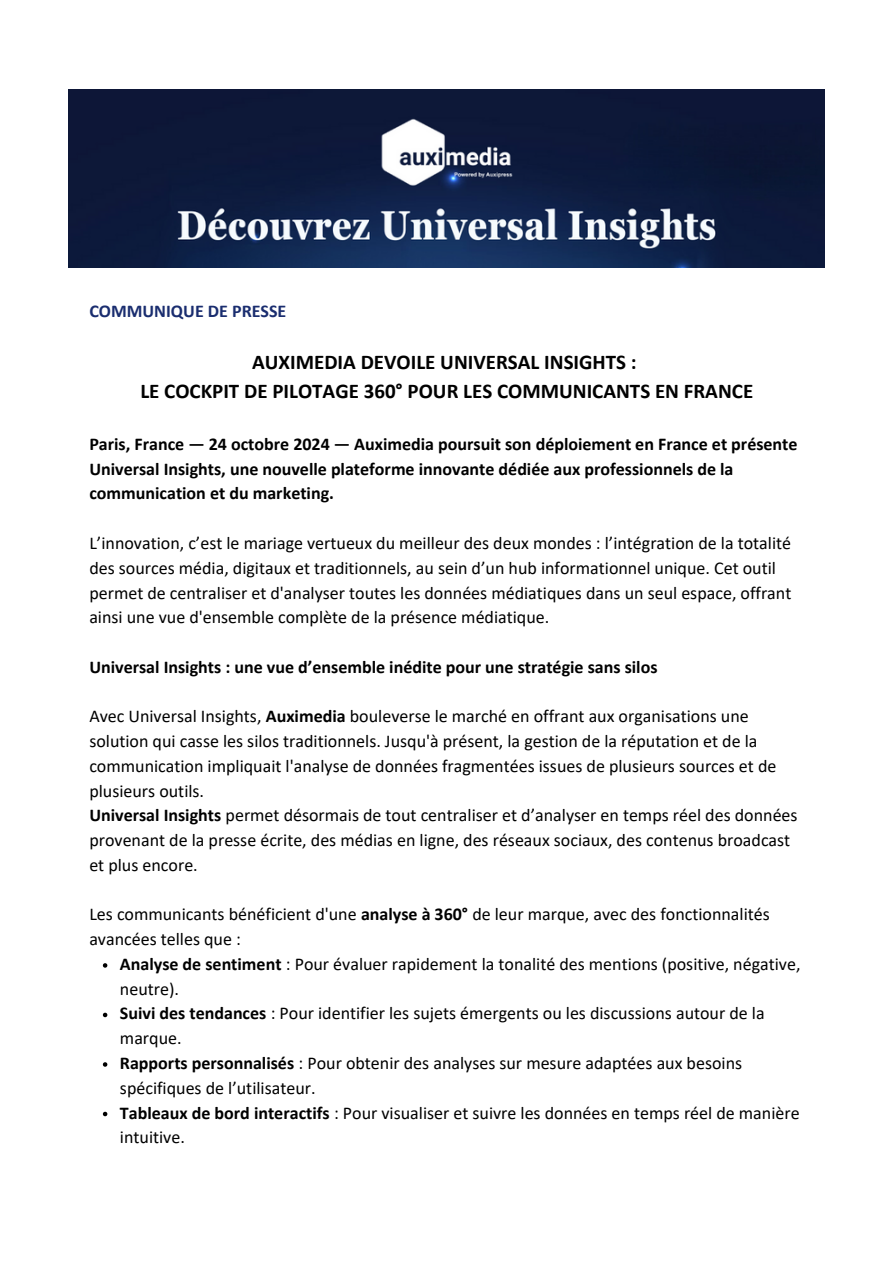
<style>
.page{position:relative;width:894px;height:1264px;background:#fff}
.page>*{position:absolute;margin:0;border:0;box-sizing:border-box;transform-origin:0 0}
.t1{font:700 21px/29.2px "Calibri";color:#000;text-align:center}
.t2{font:18px/24.8px "Calibri";color:#000}
.t3{font:700 18px/24.8px "Calibri";color:#000}
.t4{font:700 18px "Calibri";color:#1a2d6f}
.s1{font-weight:700}
</style>
<div class="page">
<img style="left:68px;top:89px;width:756px;height:178px">
<svg style="left:103px;top:963px;width:4px;height:4px"></svg>
<svg style="left:103px;top:1012px;width:4px;height:5px"></svg>
<svg style="left:103px;top:1062px;width:4px;height:4px"></svg>
<svg style="left:103px;top:1111px;width:4px;height:5px"></svg>
<h2 class="t4" style="left:89px;top:303px;width:198px">COMMUNIQUE DE PRESSE</h2>
<h1 class="t1" style="left:140px;top:349px;width:614px">AUXIMEDIA DEVOILE UNIVERSAL INSIGHTS :<br>LE COCKPIT DE PILOTAGE 360° POUR LES COMMUNICANTS EN FRANCE</h1>
<h3 class="t3" style="left:89px;top:433px;width:709px">Paris, France — 24 octobre 2024 — Auximedia poursuit son déploiement en France et présente<br>Universal Insights, une nouvelle plateforme innovante dédiée aux professionnels de la communication et du marketing.</h3>
<p class="t2" style="left:89px;top:532px;width:703px">L’innovation, c’est le mariage vertueux du meilleur des deux mondes : l’intégration de la totalité des sources média, digitaux et traditionnels, au sein d’un hub informationnel unique. Cet outil permet de centraliser et d'analyser toutes les données médiatiques dans un seul espace, offrant ainsi une vue d'ensemble complète de la présence médiatique.</p>
<h3 class="t3" style="left:89px;top:656px;width:569px">Universal Insights : une vue d’ensemble inédite pour une stratégie sans silos</h3>
<p class="t2" style="left:89px;top:705px;width:688px">Avec Universal Insights, <span class="s1">Auximedia</span> bouleverse le marché en offrant aux organisations une solution qui casse les silos traditionnels. Jusqu'à présent, la gestion de la réputation et de la communication impliquait l'analyse de données fragmentées issues de plusieurs sources et de plusieurs outils.</p>
<p class="t2" style="left:89px;top:804px;width:709px"><span class="s1">Universal Insights</span> permet désormais de tout centraliser et d’analyser en temps réel des données provenant de la presse écrite, des médias en ligne, des réseaux sociaux, des contenus broadcast et plus encore.</p>
<p class="t2" style="left:89px;top:903px;width:681px">Les communicants bénéficient d'une <span class="s1">analyse à 360°</span> de leur marque, avec des fonctionnalités avancées telles que :</p>
<p class="t2" style="left:120px;top:953px;width:681px"><span class="s1">Analyse de sentiment</span> : Pour évaluer rapidement la tonalité des mentions (positive, négative, neutre).</p>
<p class="t2" style="left:120px;top:1002px;width:646px"><span class="s1">Suivi des tendances</span> : Pour identifier les sujets émergents ou les discussions autour de la marque.</p>
<p class="t2" style="left:120px;top:1052px;width:623px"><span class="s1">Rapports personnalisés</span> : Pour obtenir des analyses sur mesure adaptées aux besoins spécifiques de l’utilisateur.</p>
<p class="t2" style="left:120px;top:1101px;width:681px"><span class="s1">Tableaux de bord interactifs</span> : Pour visualiser et suivre les données en temps réel de manière intuitive.</p>
</div>
